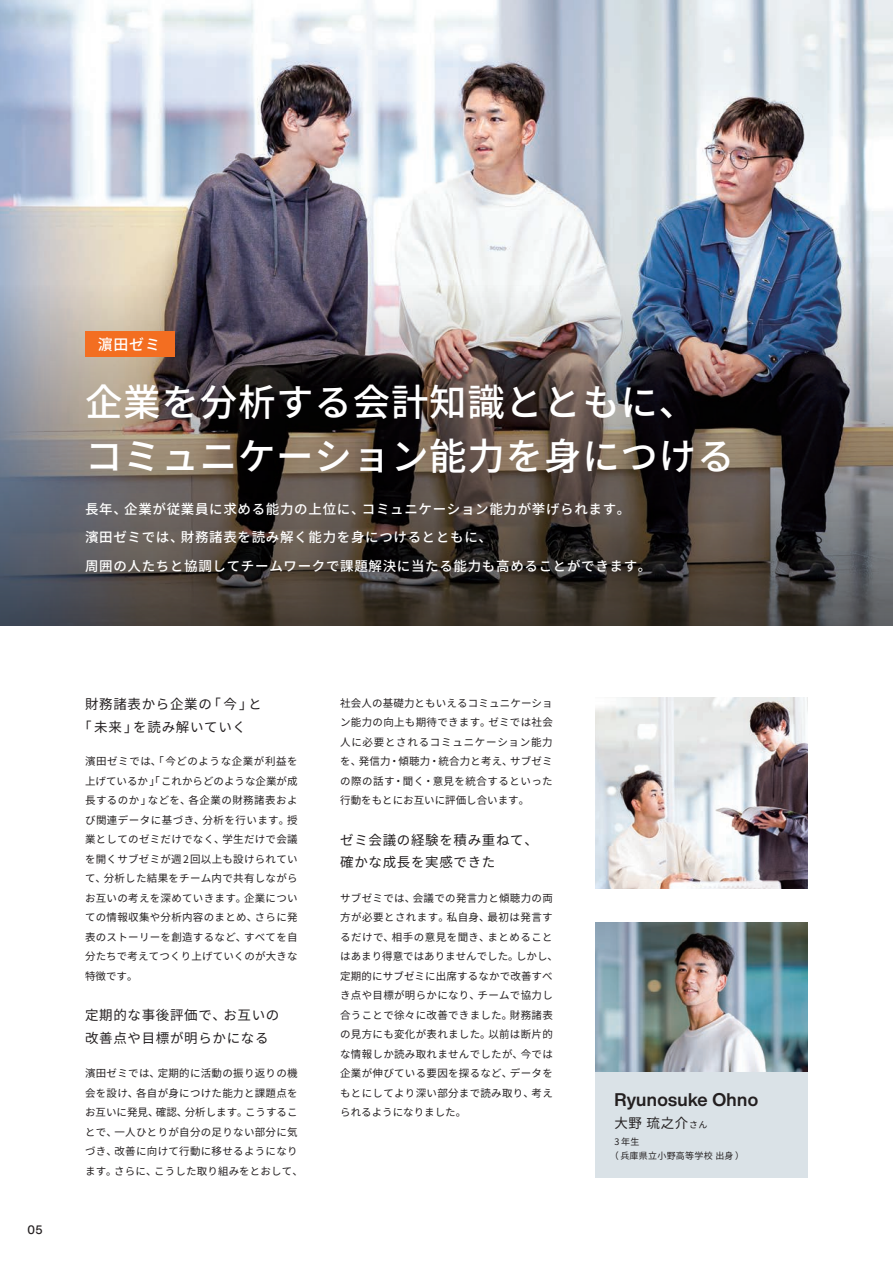
<style>
.page{position:relative;width:893px;height:1263px;background:#fff}
.page>*{position:absolute;margin:0;border:0;box-sizing:border-box;transform-origin:0 0}
.t1{font:500 37.5px/54px "Noto Sans CJ Kjp";letter-spacing:.02em;color:#fff}
.t2{font:700 18px "Helvetica Now Display";letter-spacing:.02em;color:#231f20}
.t3{font:500 15px "Noto Sans CJ Kjp";color:#fff}
.t4{font:500 13.5px/28.5px "Noto Sans CJ Kjp";letter-spacing:.05em;color:#fff}
.t5{font:13.5px/22.5px "Noto Sans CJ Kjp";letter-spacing:.05em;color:#231f20}
.t6{font:500 12px "Helvetica Now Display";color:#231f20}
.t7{font:10.5px/19.5px "Noto Sans CJ Kjp";letter-spacing:.03em;color:#231f20;text-align:justify}
.t8{font:9px/13.5px "Noto Sans CJ Kjp";letter-spacing:.03em;color:#231f20}
.s1{font-size:9px}
</style>
<div class="page">
<img style="left:0;top:0;width:893px;height:285px">
<img style="left:0;top:285px;width:893px;height:340px">
<div style="left:595px;top:1071px;width:213px;height:107px;background:#dae2e7"></div>
<img style="left:595px;top:923px;width:213px;height:148px">
<img style="left:595px;top:697px;width:213px;height:192px">
<div style="left:85px;top:332px;width:89px;height:25px;background:#f36e21"></div>
<h3 class="t3" style="left:98px;top:336px;width:64px">濵田ゼミ</h3>
<h1 class="t1" style="left:85px;top:376px;width:651px">企業を分析する会計知識とともに、コミュニケーション能力を身につける</h1>
<p class="t4" style="left:85px;top:495px;width:568px">長年、企業が従業員に求める能力の上位に、コミュニケーション能力が挙げられます。<br>濱田ゼミでは、財務諸表を読み解く能力を身につけるとともに、<br>周囲の人たちと協調してチームワークで課題解決に当たる能力も高めることができます。</p>
<p class="t6" style="left:27px;top:1221px;width:17px">05</p>
<p class="t5" style="left:78px;top:693px;width:185px;text-indent:7px">財務諸表から企業の「今」と「未来」を読み解いていく</p>
<p class="t7" style="left:85px;top:752px;width:214px">濱田ゼミでは、「今どのような企業が利益を上げているか」「これからどのような企業が成長するのか」などを、各企業の財務諸表および関連データに基づき、分析を行います。授業としてのゼミだけでなく、学生だけで会議を開くサブゼミが週2回以上も設けられていて、分析した結果をチーム内で共有しながらお互いの考えを深めていきます。企業についての情報収集や分析内容のまとめ、さらに発表のストーリーを創造するなど、すべてを自分たちで考えてつくり上げていくのが大きな特徴です。</p>
<p class="t5" style="left:85px;top:1004px;width:196px">定期的な事後評価で、お互いの改善点や目標が明らかになる</p>
<p class="t7" style="left:85px;top:1064px;width:219px;text-align:left">濱田ゼミでは、定期的に活動の振り返りの機会を設け、各自が身につけた能力と課題点をお互いに発見、確認、分析します。こうすることで、一人ひとりが自分の足りない部分に気づき、改善に向けて行動に移せるようになります。さらに、こうした取り組みをとおして、</p>
<p class="t7" style="left:340px;top:693px;width:214px">社会人の基礎力ともいえるコミュニケーション能力の向上も期待できます。ゼミでは社会人に必要とされるコミュニケーション能力を、発信力・傾聴力・統合力と考え、サブゼミの際の話す・聞く・意見を統合するといった行動をもとにお互いに評価し合います。</p>
<p class="t5" style="left:340px;top:829px;width:199px">ゼミ会議の経験を積み重ねて、確かな成長を実感できた</p>
<p class="t7" style="left:340px;top:888px;width:219px;text-align:left">サブゼミでは、会議での発言力と傾聴力の両方が必要とされます。私自身、最初は発言するだけで、相手の意見を聞き、まとめることはあまり得意ではありませんでした。しかし、定期的にサブゼミに出席するなかで改善すべき点や目標が明らかになり、チームで協力し合うことで徐々に改善できました。財務諸表の見方にも変化が表れました。以前は断片的な情報しか読み取れませんでしたが、今では企業が伸びている要因を探るなど、データをもとにしてより深い部分まで読み取り、考えられるようになりました。</p>
<h2 class="t2" style="left:614px;top:1087px;width:145px">Ryunosuke Ohno</h2>
<p class="t5" style="left:614px;top:1112px;width:95px">大野 琉之介<span class="s1">さん</span></p>
<p class="t8" style="left:610px;top:1135px;width:136px;text-indent:4px">3年生<br>（兵庫県立小野高等学校 出身）</p>
</div>
